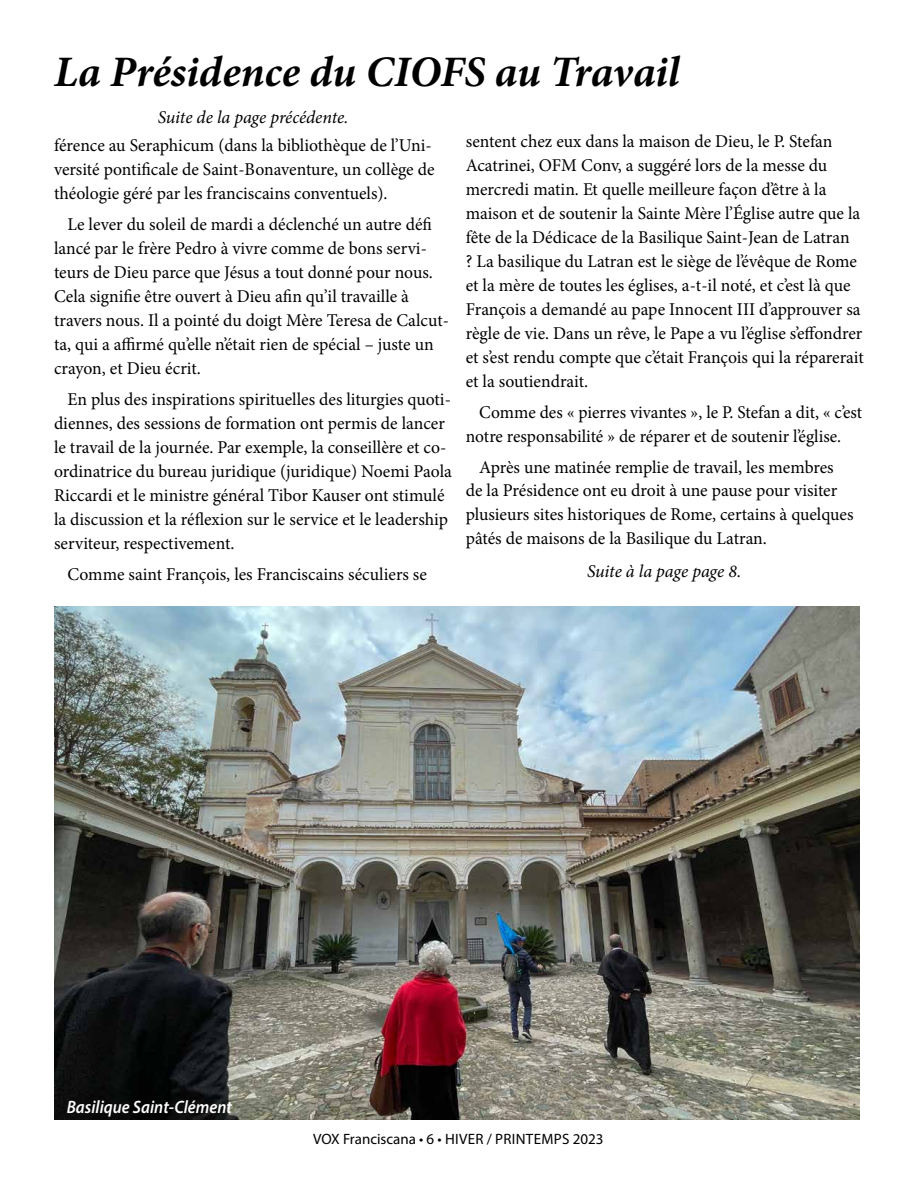
<style>
.page{position:relative;width:918px;height:1188px;background:#fff}
.page>*{position:absolute;margin:0;border:0;box-sizing:border-box;transform-origin:0 0}
.t1{font:italic 700 43.5px "Minion Pro";letter-spacing:-.005em;color:#000}
.t2{font:18px/24px "Minion Pro";color:#000}
.t3{font:italic 18px "Minion Pro";letter-spacing:-.01em;color:#000}
.t4{font:italic 600 18px "Myriad Pro";color:#fff;scale:.92 1}
.t5{font:15px "Myriad Pro";color:#000}
</style>
<div class="page">
<img style="left:55px;top:607px;width:804px;height:513px">
<h1 class="t1" style="left:54px;top:41px;width:627px">La Présidence du CIOFS au Travail</h1>
<p class="t3" style="left:158px;top:105px;width:192px">Suite de la page précédente.</p>
<p class="t2" style="left:54px;top:134px;width:382px">férence au Seraphicum (dans la bibliothèque de l’Uni&shy;versité pontificale de Saint-Bonaventure, un collège de théologie géré par les franciscains conventuels).</p>
<p class="t2" style="left:54px;top:212px;width:397px;text-indent:13px">Le lever du soleil de mardi a déclenché un autre défi lancé par le frère Pedro à vivre comme de bons servi&shy;teurs de Dieu parce que Jésus a tout donné pour nous.<br>Cela signifie être ouvert à Dieu afin qu’il travaille à travers nous. Il a pointé du doigt Mère Teresa de Calcut&shy;ta, qui a affirmé qu’elle n’était rien de spécial – juste un crayon, et Dieu écrit.</p>
<p class="t2" style="left:54px;top:387px;width:400px;text-indent:13px">En plus des inspirations spirituelles des liturgies quoti&shy;diennes, des sessions de formation ont permis de lancer le travail de la journée. Par exemple, la conseillère et co&shy;ordinatrice du bureau juridique (juridique) Noemi Paola Riccardi et le ministre général Tibor Kauser ont stimulé la discussion et la réflexion sur le service et le leadership serviteur, respectivement.</p>
<p class="t2" style="left:67px;top:562px;width:361px">Comme saint François, les Franciscains séculiers se</p>
<p class="t2" style="left:466px;top:129px;width:400px">sentent chez eux dans la maison de Dieu, le P. Stefan Acatrinei, OFM Conv, a suggéré lors de la messe du mercredi matin. Et quelle meilleure façon d’être à la maison et de soutenir la Sainte Mère l’Église autre que la fête de la Dédicace de la Basilique Saint-Jean de Latran<br>? La basilique du Latran est le siège de l’évêque de Rome et la mère de toutes les églises, a-t-il noté, et c’est là que François a demandé au pape Innocent III d’approuver sa règle de vie. Dans un rêve, le Pape a vu l’église s’effondrer et s’est rendu compte que c’était François qui la réparerait et la soutiendrait.</p>
<p class="t2" style="left:466px;top:400px;width:398px;text-indent:13px">Comme des « pierres vivantes », le P. Stefan a dit, « c’est notre responsabilité » de réparer et de soutenir l’église.</p>
<p class="t2" style="left:466px;top:455px;width:389px;text-indent:13px">Après une matinée remplie de travail, les membres de la Présidence ont eu droit à une pause pour visiter plusieurs sites historiques de Rome, certains à quelques pâtés de maisons de la Basilique du Latran.</p>
<p class="t3" style="left:587px;top:559px;width:156px">Suite à la page page 8.</p>
<p class="t4" style="left:67px;top:1096px;width:181px">Basilique Saint-Clément</p>
<p class="t5" style="left:313px;top:1129px;width:292px">VOX Franciscana • 6 • HIVER / PRINTEMPS 2023</p>
</div>
